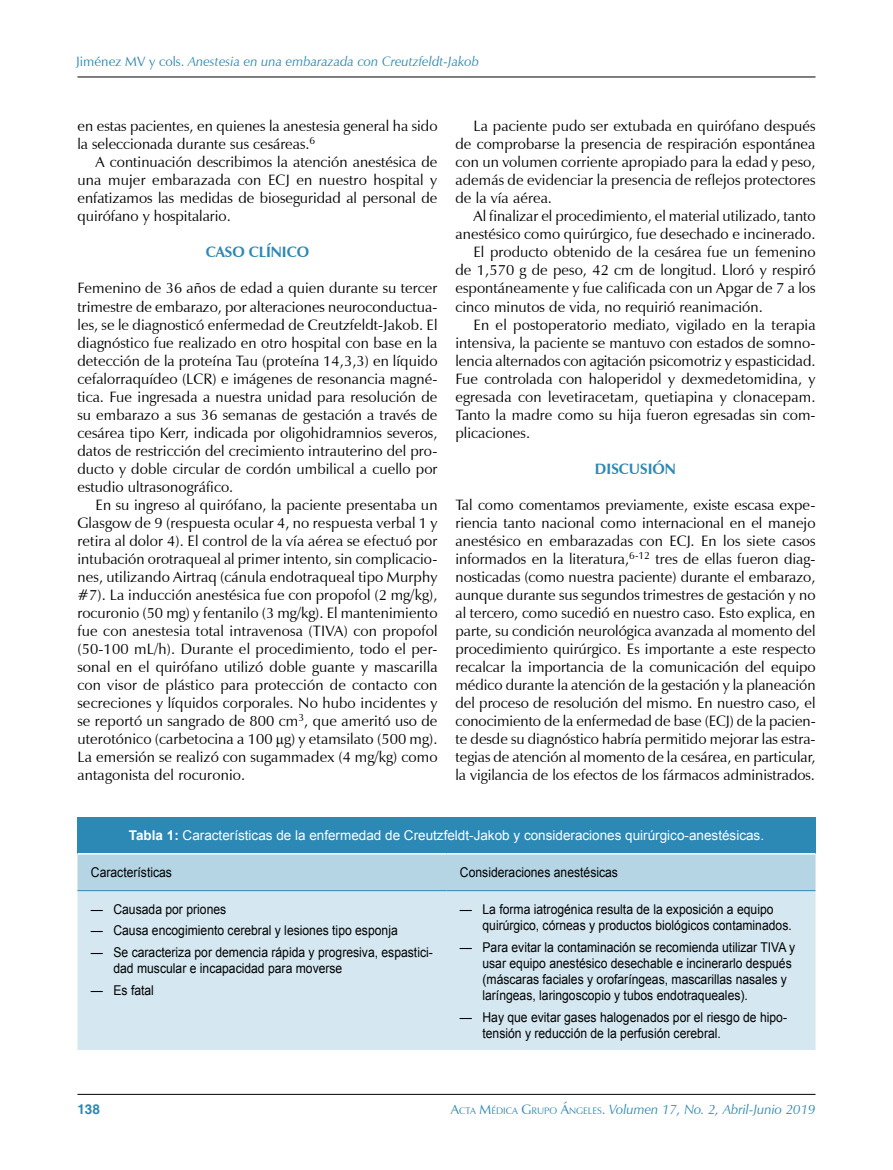
<style>
.page{position:relative;width:893px;height:1170px;background:#fff}
.page>*{position:absolute;margin:0;border:0;box-sizing:border-box;transform-origin:0 0}
.t1{font:15px/18px "Zapf Humanist 601 BT";letter-spacing:.005em;color:#000;text-align:justify}
.t2{font:700 15px "Zapf Humanist 601 BT";color:#2c88b5}
.t3{font:13.5px/16.2px "Arial";color:#000;scale:.9 1}
.t4{font:italic 13.5px "Zapf Humanist 601 BT";color:#2c88b5}
.t5{font:13.5px "Arial";color:#fff}
.t6{font:700 13.5px "Helvetica";color:#2c88b5}
.s1{font-style:normal}
.s2{font-family:"Times New Roman"}
.s3{font-weight:700}
.s4{font-style:normal;font-size:9.45px}
</style>
<div class="page">
<div style="left:77px;top:816px;width:738px;height:37px;background:#2c88b5"></div>
<div style="left:77px;top:854px;width:738px;height:36px;background:#b5d5e5"></div>
<div style="left:77px;top:891px;width:738px;height:158px;background:#d5e7f0"></div>
<hr style="left:77px;top:890px;width:369px;height:1px;background:#2c88b5">
<hr style="left:446px;top:890px;width:369px;height:1px;background:#2c88b5">
<hr style="left:77px;top:77px;width:738px;height:1px;background:#000">
<hr style="left:77px;top:1093px;width:738px;height:1px;background:#000">
<p class="t4" style="left:76px;top:53px;width:404px"><span class="s1">Jiménez MV y cols.</span> Anestesia en una embarazada con Creutzfeldt-Jakob</p>
<p class="t1" style="left:77px;top:117px;width:362px">en estas pacientes, en quienes la anestesia general ha sido la seleccionada durante sus cesáreas.<sup>6</sup></p>
<p class="t1" style="left:77px;top:153px;width:362px;text-indent:18px">A continuación describimos la atención anestésica de una mujer embarazada con ECJ en nuestro hospital y enfatizamos las medidas de bioseguridad al personal de quirófano y hospitalario.</p>
<p class="t2" style="left:206px;top:243px;width:105px">CASO CLÍNICO</p>
<p class="t1" style="left:77px;top:279px;width:362px">Femenino de 36 años de edad a quien durante su tercer trimestre de embarazo, por alteraciones neuroconductua&shy;les, se le diagnosticó enfermedad de Creutzfeldt-Jakob. El diagnóstico fue realizado en otro hospital con base en la detección de la proteína Tau (proteína 14,3,3) en líquido cefalorraquídeo (LCR) e imágenes de resonancia magné&shy;tica. Fue ingresada a nuestra unidad para resolución de su embarazo a sus 36 semanas de gestación a través de cesárea tipo Kerr, indicada por oligohidramnios severos, datos de restricción del crecimiento intrauterino del pro&shy;ducto y doble circular de cordón umbilical a cuello por estudio ultrasonográfico.</p>
<p class="t1" style="left:77px;top:495px;width:362px;text-indent:18px">En su ingreso al quirófano, la paciente presentaba un Glasgow de 9 (respuesta ocular 4, no respuesta verbal 1 y retira al dolor 4). El control de la vía aérea se efectuó por intubación orotraqueal al primer intento, sin complicacio&shy;nes, utilizando Airtraq (cánula endotraqueal tipo Murphy #7). La inducción anestésica fue con propofol (2 mg/kg), rocuronio (50 mg) y fentanilo (3 mg/kg). El mantenimiento fue con anestesia total intravenosa (TIVA) con propofol (50-100 mL/h). Durante el procedimiento, todo el per&shy;sonal en el quirófano utilizó doble guante y mascarilla con visor de plástico para protección de contacto con secreciones y líquidos corporales. No hubo incidentes y se reportó un sangrado de 800 cm<sup>3</sup>, que ameritó uso de uterotónico (carbetocina a 100 <span class="s2">μ</span>g) y etamsilato (500 mg).<br>La emersión se realizó con sugammadex (4 mg/kg) como antagonista del rocuronio.</p>
<p class="t1" style="left:455px;top:117px;width:362px;text-indent:18px">La paciente pudo ser extubada en quirófano después de comprobarse la presencia de respiración espontánea con un volumen corriente apropiado para la edad y peso, además de evidenciar la presencia de reflejos protectores de la vía aérea.</p>
<p class="t1" style="left:473px;top:207px;width:344px">Al finalizar el procedimiento, el material utilizado, tanto</p>
<p class="t1" style="left:455px;top:225px;width:362px">anestésico como quirúrgico, fue desechado e incinerado.</p>
<p class="t1" style="left:473px;top:243px;width:344px">El producto obtenido de la cesárea fue un femenino</p>
<p class="t1" style="left:455px;top:261px;width:362px">de 1,570 g de peso, 42 cm de longitud. Lloró y respiró</p>
<p class="t1" style="left:455px;top:279px;width:362px">espontáneamente y fue calificada con un Apgar de 7 a los</p>
<p class="t1" style="left:455px;top:297px;width:309px">cinco minutos de vida, no requirió reanimación.</p>
<p class="t1" style="left:473px;top:315px;width:344px">En el postoperatorio mediato, vigilado en la terapia</p>
<p class="t1" style="left:455px;top:333px;width:361px">intensiva, la paciente se mantuvo con estados de somno-</p>
<p class="t1" style="left:455px;top:351px;width:362px">lencia alternados con agitación psicomotriz y espasticidad.</p>
<p class="t1" style="left:455px;top:369px;width:362px">Fue controlada con haloperidol y dexmedetomidina, y</p>
<p class="t1" style="left:455px;top:387px;width:361px">egresada con levetiracetam, quetiapina y clonacepam.</p>
<p class="t1" style="left:455px;top:405px;width:362px">Tanto la madre como su hija fueron egresadas sin com-</p>
<p class="t1" style="left:455px;top:423px;width:76px">plicaciones.</p>
<p class="t2" style="left:595px;top:459px;width:83px">DISCUSIÓN</p>
<p class="t1" style="left:455px;top:495px;width:362px">Tal como comentamos previamente, existe escasa expe&shy;riencia tanto nacional como internacional en el manejo anestésico en embarazadas con ECJ. En los siete casos informados en la literatura,<sup>6-12</sup> tres de ellas fueron diag&shy;nosticadas (como nuestra paciente) durante el embarazo, aunque durante sus segundos trimestres de gestación y no al tercero, como sucedió en nuestro caso. Esto explica, en parte, su condición neurológica avanzada al momento del procedimiento quirúrgico. Es importante a este respecto recalcar la importancia de la comunicación del equipo médico durante la atención de la gestación y la planeación del proceso de resolución del mismo. En nuestro caso, el conocimiento de la enfermedad de base (ECJ) de la pacien&shy;te desde su diagnóstico habría permitido mejorar las estra&shy;tegias de atención al momento de la cesárea, en particular, la vigilancia de los efectos de los fármacos administrados.</p>
<p class="t5" style="left:129px;top:826px;width:637px"><span class="s3">Tabla 1:</span> Características de la enfermedad de Creutzfeldt-Jakob y consideraciones quirúrgico-anestésicas.</p>
<p class="t3" style="left:91px;top:864px;width:92px">Características</p>
<p class="t3" style="left:460px;top:864px;width:177px">Consideraciones anestésicas</p>
<p class="t3" style="left:91px;top:901px;width:152px">— Causada por priones</p>
<p class="t3" style="left:91px;top:922px;width:342px">— Causa encogimiento cerebral y lesiones tipo esponja</p>
<p class="t3" style="left:113px;top:943px;width:356px;text-indent:-22px">— Se caracteriza por demencia rápida y progresiva, espastici&shy;dad muscular e incapacidad para moverse</p>
<p class="t3" style="left:91px;top:981px;width:72px">— Es fatal</p>
<p class="t3" style="left:482px;top:901px;width:345px;text-indent:-23px">— La forma iatrogénica resulta de la exposición a equipo quirúrgico, córneas y productos biológicos contaminados.</p>
<p class="t3" style="left:482px;top:938px;width:349px;text-indent:-23px">— Para evitar la contaminación se recomienda utilizar TIVA y usar equipo anestésico desechable e incinerarlo después (máscaras faciales y orofaríngeas, mascarillas nasales y laríngeas, laringoscopio y tubos endotraqueales).</p>
<p class="t3" style="left:482px;top:1008px;width:340px;text-indent:-23px">— Hay que evitar gases halogenados por el riesgo de hipo&shy;tensión y reducción de la perfusión cerebral.</p>
<p class="t6" style="left:77px;top:1100px;width:24px">138</p>
<p class="t4" style="left:451px;top:1101px;width:366px"><span class="s1">A</span><span class="s4">CTA</span> <span class="s1">M</span><span class="s4">ÉDICA</span> <span class="s1">G</span><span class="s4">RUPO</span> <span class="s1">Á</span><span class="s4">NGELES</span><span class="s1">.</span> Volumen 17, No. 2, Abril-Junio 2019</p>
</div>
